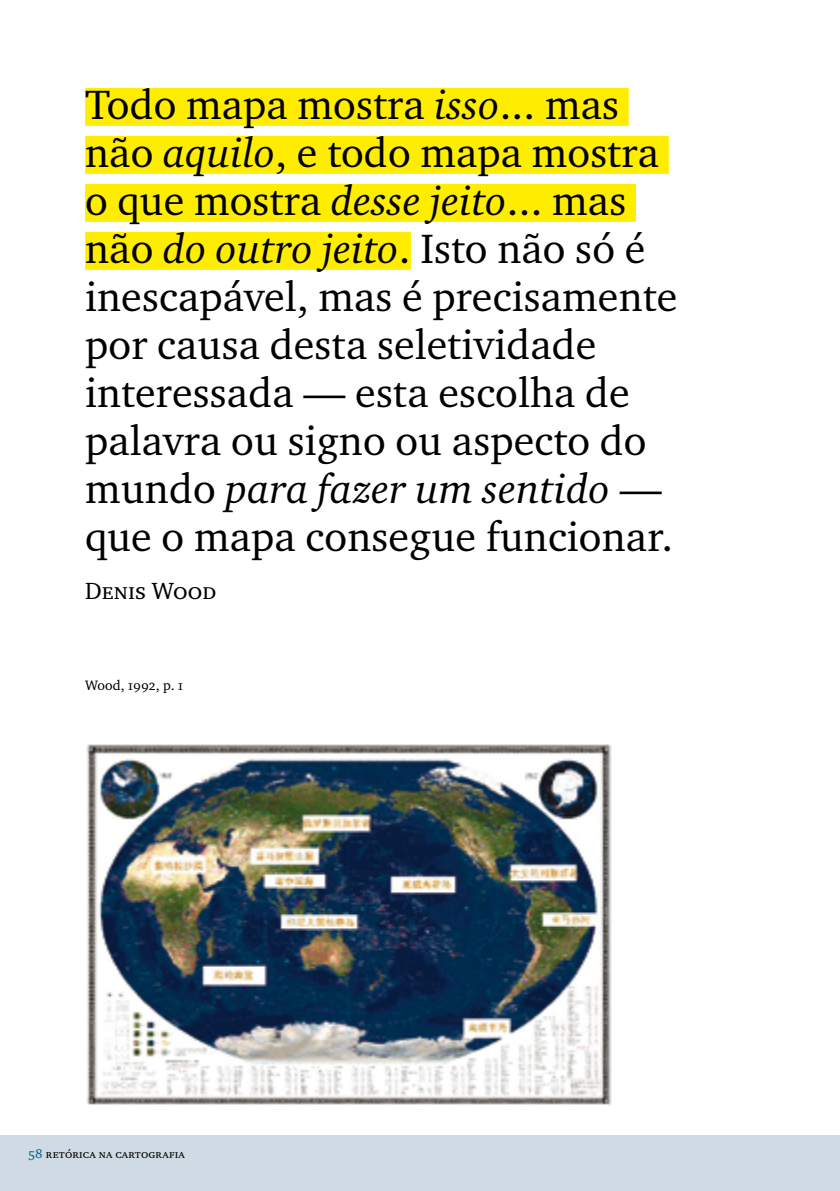
<style>
.page{position:relative;width:840px;height:1191px;background:#fff}
.page>*{position:absolute;margin:0;border:0;box-sizing:border-box;transform-origin:0 0}
.t1{font:42px/48px "Charter ITC Regu OS";letter-spacing:.005em;color:#000}
.t2{font:italic 42px "Charter ITC";letter-spacing:.005em;color:#000}
.t3{font:24px "Charter ITC Regu SC";letter-spacing:.005em;color:#000}
.t4{font:14px "Charter ITC Regu OS";letter-spacing:.005em;color:#000}
.t5{font:12px "Charter ITC Regu SC";letter-spacing:.01em;color:#000}
.s1{font-family:"Charter ITC";font-style:italic}
.s2{font-family:"Charter ITC Regu OS";font-style:normal}
.s3{font-family:"Charter ITC Regu OS";font-size:14px;color:#00648a}
</style>
<div class="page">
<div style="left:0;top:1135px;width:839px;height:56px;background:#cfdae4"></div>
<img style="left:86px;top:744px;width:526px;height:362px">
<div style="left:85px;top:88px;width:543px;height:38px;background:#ffed00"></div>
<div style="left:85px;top:136px;width:583px;height:38px;background:#ffed00"></div>
<div style="left:85px;top:184px;width:550px;height:38px;background:#ffed00"></div>
<div style="left:85px;top:232px;width:325px;height:38px;background:#ffed00"></div>
<p class="t1" style="left:85px;top:79px;width:593px">Todo mapa mostra <span class="s1">isso</span>... mas não <span class="s1">aquilo</span>, e todo mapa mostra o que mostra <span class="s1">desse jeito</span>... mas não <span class="s1">do outro jeito</span>. Isto não só é inescapável, mas é precisamente por causa desta seletividade interessada — esta escolha de palavra ou signo ou aspecto do</p>
<p class="t2" style="left:85px;top:463px;width:577px"><span class="s2">mundo</span> para fazer um sentido <span class="s2">—</span></p>
<p class="t1" style="left:85px;top:512px;width:589px">que o mapa consegue funcionar.</p>
<p class="t3" style="left:85px;top:576px;width:133px">Denis Wood</p>
<p class="t4" style="left:85px;top:676px;width:100px">Wood, 1992, p. 1</p>
<p class="t5" style="left:29px;top:1146px;width:157px"><span class="s3">58</span> retórica na cartografia</p>
</div>
